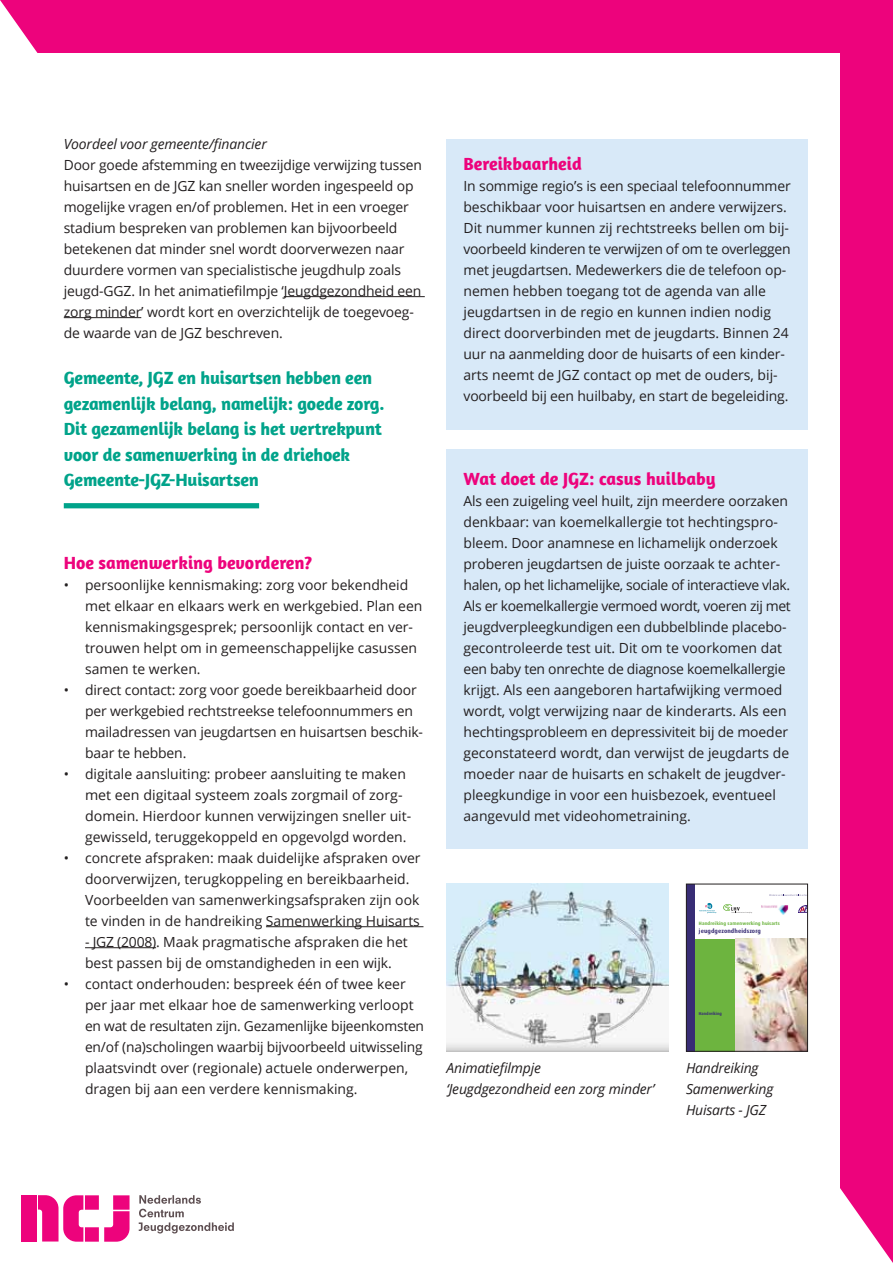
<style>
.page{position:relative;width:893px;height:1263px;background:#ed037c}
.page>*{position:absolute;margin:0;border:0;box-sizing:border-box;transform-origin:0 0}
.t1{font:700 18px/25.5px "Amaranth";letter-spacing:-.01em;color:#00a38a}
.t2{font:700 18px "Amaranth";color:#ed037c}
.t3{font:13.95px/21px "Open Sans";color:#231f20}
.t4{font:italic 13.95px/21px "Open Sans";letter-spacing:-.01em;color:#231f20}
.t5{font:13.8px "Open Sans";letter-spacing:-.015em;color:#231f20}
.t6{font:700 6px "Dax";letter-spacing:.02em;color:#382d75}
.t7{font:700 4.8px "Dax";letter-spacing:.02em;color:#6db43f}
.t8{font:700 4.2px "Dax";color:#382d75}
.s1{font-size:13.95px}
</style>
<div class="page">
<div style="left:0;top:53px;width:840px;height:1210px;background:#fff"></div>
<svg style="left:139px;top:1195px;width:95px;height:38px"></svg>
<svg style="left:38px;top:1195px;width:92px;height:47px"></svg>
<div style="left:21px;top:1195px;width:16px;height:47px;background:#ed037c"></div>
<hr style="left:284px;top:296px;width:141px;height:1px;background:#231f20">
<hr style="left:64px;top:317px;width:77px;height:1px;background:#231f20">
<div style="left:64px;top:503px;width:195px;height:5px;background:#00a38a"></div>
<hr style="left:266px;top:926px;width:157px;height:1px;background:#231f20">
<hr style="left:85px;top:947px;width:71px;height:1px;background:#231f20">
<div style="left:446px;top:139px;width:362px;height:290px;background:#d8e9f8"></div>
<div style="left:446px;top:449px;width:362px;height:399px;background:#d8e9f8"></div>
<div style="left:694px;top:939px;width:44px;height:112px;background:#6db43f"></div>
<svg style="left:723px;top:904px;width:29px;height:9px"></svg>
<svg style="left:699px;top:903px;width:17px;height:10px"></svg>
<svg style="left:798px;top:905px;width:8px;height:8px"></svg>
<img style="left:761px;top:905px;width:28px;height:10px">
<svg style="left:769px;top:894px;width:37px;height:2px"></svg>
<img style="left:736px;top:939px;width:70px;height:111px">
<div style="left:686px;top:884px;width:9px;height:167px;background:#382d75"></div>
<div style="left:686px;top:884px;width:122px;height:168px;border:1px solid #231f20"></div>
<img style="left:446px;top:884px;width:223px;height:167px">
<p class="t4" style="left:64px;top:133px;width:205px">Voordeel voor gemeente/financier</p>
<p class="t3" style="left:64px;top:154px;width:360px">Door goede afstemming en tweezijdige verwijzing tussen huisartsen en de JGZ kan sneller worden ingespeeld op mogelijke vragen en/of problemen. Het in een vroeger stadium bespreken van problemen kan bijvoorbeeld betekenen dat minder snel wordt doorverwezen naar duurdere vormen van specialistische jeugdhulp zoals jeugd-GGZ. In het animatiefilmpje ‘Jeugdgezondheid een zorg minder’ wordt kort en overzichtelijk de toegevoeg&shy;de waarde van de JGZ beschreven.</p>
<p class="t1" style="left:64px;top:365px;width:322px">Gemeente, JGZ en huisartsen hebben een gezamenlijk belang, namelijk: goede zorg.<br>Dit gezamenlijk belang is het vertrekpunt voor de samenwerking in de driehoek Gemeente-JGZ-Huisartsen</p>
<p class="t2" style="left:64px;top:551px;width:250px">Hoe samenwerking bevorderen?</p>
<p class="t3" style="left:85px;top:574px;width:339px;text-indent:-21px">• persoonlijke kennismaking: zorg voor bekendheid met elkaar en elkaars werk en werkgebied. Plan een kennismakingsgesprek; persoonlijk contact en ver&shy;trouwen helpt om in gemeenschappelijke casussen samen te werken.</p>
<p class="t3" style="left:85px;top:679px;width:340px;text-indent:-21px">• direct contact: zorg voor goede bereikbaarheid door per werkgebied rechtstreekse telefoonnummers en mailadressen van jeugdartsen en huisartsen beschik&shy;baar te hebben.</p>
<p class="t3" style="left:85px;top:763px;width:328px;text-indent:-21px">• digitale aansluiting: probeer aansluiting te maken met een digitaal systeem zoals zorgmail of zorg&shy;domein. Hierdoor kunnen verwijzingen sneller uit&shy;gewisseld, teruggekoppeld en opgevolgd worden.</p>
<p class="t3" style="left:85px;top:847px;width:337px;text-indent:-21px">• concrete afspraken: maak duidelijke afspraken over doorverwijzen, terugkoppeling en bereikbaarheid.<br>Voorbeelden van samenwerkingsafspraken zijn ook te vinden in de handreiking Samenwerking Huisarts</p>
<p class="t3" style="left:85px;top:931px;width:324px">- JGZ (2008). Maak pragmatische afspraken die het best passen bij de omstandigheden in een wijk.</p>
<p class="t3" style="left:85px;top:973px;width:330px;text-indent:-21px">• contact onderhouden: bespreek één of twee keer per jaar met elkaar hoe de samenwerking verloopt</p>
<p class="t5" style="left:85px;top:1016px;width:341px"><span class="s1">en wat de resultaten zijn.</span> Gezamenlijke bijeenkomsten</p>
<p class="t3" style="left:85px;top:1036px;width:339px">en/of (na)scholingen waarbij bijvoorbeeld uitwisseling plaatsvindt over (regionale) actuele onderwerpen, dragen bij aan een verdere kennismaking.</p>
<p class="t2" style="left:463px;top:152px;width:120px">Bereikbaarheid</p>
<p class="t3" style="left:463px;top:175px;width:329px">In sommige regio’s is een speciaal telefoonnummer beschikbaar voor huisartsen en andere verwijzers.<br>Dit nummer kunnen zij rechtstreeks bellen om bij&shy;voorbeeld kinderen te verwijzen of om te overleggen met jeugdartsen. Medewerkers die de telefoon op&shy;nemen hebben toegang tot de agenda van alle jeugdartsen in de regio en kunnen indien nodig direct doorverbinden met de jeugdarts. Binnen 24 uur na aanmelding door de huisarts of een kinder&shy;arts neemt de JGZ contact op met de ouders, bij&shy;voorbeeld bij een huilbaby, en start de begeleiding.</p>
<p class="t2" style="left:463px;top:467px;width:254px">Wat doet de JGZ: casus huilbaby</p>
<p class="t3" style="left:463px;top:490px;width:329px">Als een zuigeling veel huilt, zijn meerdere oorzaken denkbaar: van koemelkallergie tot hechtingspro&shy;bleem. Door anamnese en lichamelijk onderzoek proberen jeugdartsen de juiste oorzaak te achter&shy;halen, op het lichamelijke, sociale of interactieve vlak.<br>Als er koemelkallergie vermoed wordt, voeren zij met jeugdverpleegkundigen een dubbelblinde placebo&shy;gecontroleerde test uit. Dit om te voorkomen dat een baby ten onrechte de diagnose koemelkallergie krijgt. Als een aangeboren hartafwijking vermoed wordt, volgt verwijzing naar de kinderarts. Als een hechtingsprobleem en depressiviteit bij de moeder geconstateerd wordt, dan verwijst de jeugdarts de moeder naar de huisarts en schakelt de jeugdver&shy;pleegkundige in voor een huisbezoek, eventueel aangevuld met videohometraining.</p>
<p class="t7" style="left:699px;top:920px;width:82px">Handreiking samenwerking huisarts</p>
<p class="t6" style="left:699px;top:927px;width:63px">jeugdgezondheidszorg</p>
<p class="t4" style="left:446px;top:1057px;width:209px">Animatiefilmpje<br>‘Jeugdgezondheid een zorg minder’</p>
<p class="t8" style="left:699px;top:1011px;width:24px">Handreiking</p>
<p class="t4" style="left:686px;top:1057px;width:89px">Handreiking<br>Samenwerking<br>Huisarts - JGZ</p>
</div>
